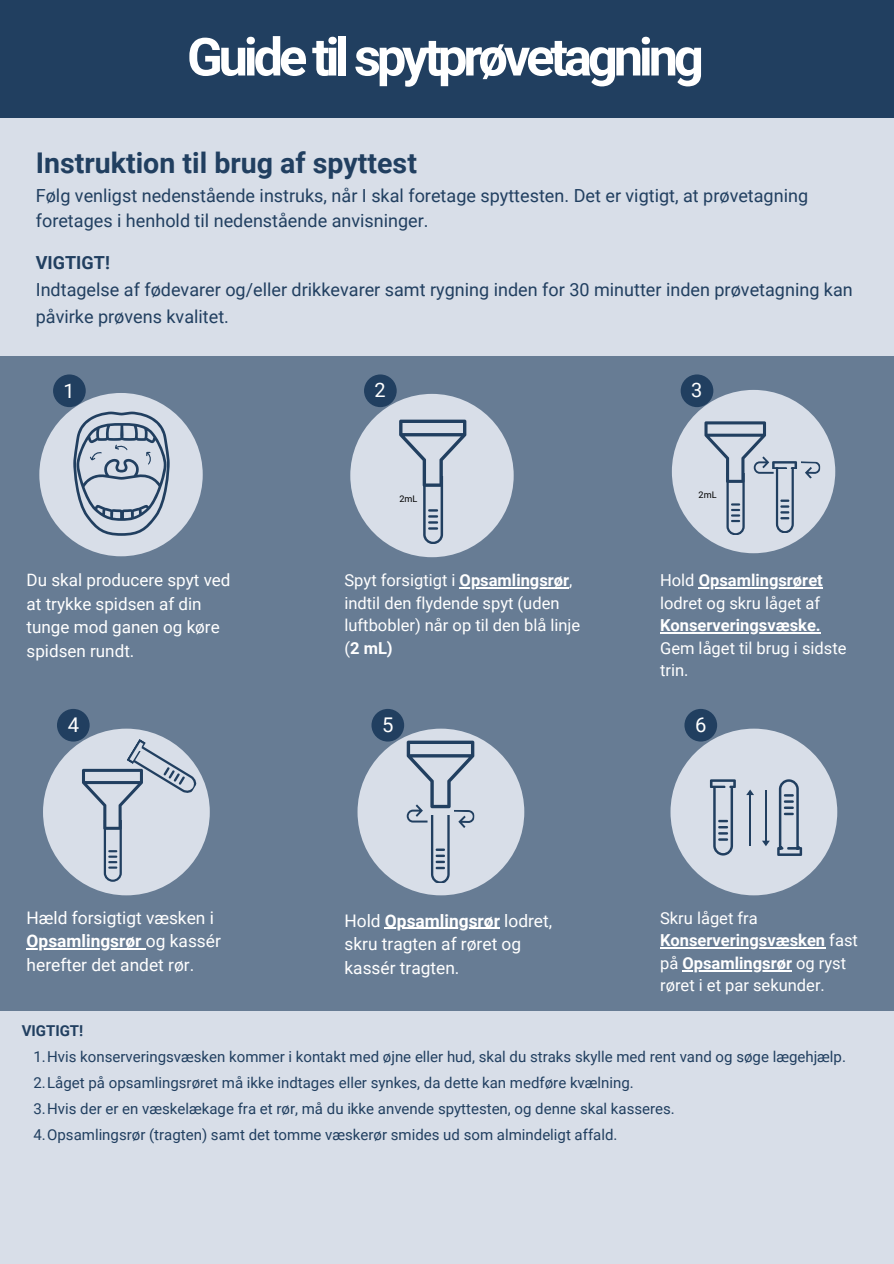
<style>
.page{position:relative;width:894px;height:1264px;background:#fff}
.page>*{position:absolute;margin:0;border:0;box-sizing:border-box;transform-origin:0 0}
.t1{font:700 52.5px "Roboto";letter-spacing:-.08em;color:#fff}
.t2{font:700 28.5px "Roboto";color:#213f60}
.t3{font:20.25px "Roboto";color:#fff}
.t4{font:19.95px "Roboto";color:#fff}
.t5{font:18px/25px "Roboto";color:#213f60}
.t6{font:700 18px "Roboto";color:#213f60}
.t7{font:17.25px/23.7px "Roboto";color:#fff}
.t8{font:17.1px/23.7px "Roboto";color:#fff}
.t9{font:16.5px/22.5px "Roboto";color:#fff}
.t10{font:700 16.5px "Roboto";color:#fff}
.t11{font:15px/26px "Roboto";color:#213f60}
.t12{font:700 15px "Roboto";color:#213f60}
.t13{font:9.15px "Roboto";color:#000}
.s1{font-weight:700}
</style>
<div class="page">
<div style="left:0;top:0;width:893px;height:1263px;background:#d8dee8"></div>
<div style="left:0;top:356px;width:893px;height:654px;background:#677c94"></div>
<div style="left:357px;top:728px;width:167px;height:167px;background:#d8dee8;border-radius:50%"></div>
<div style="left:670px;top:728px;width:167px;height:167px;background:#d8dee8;border-radius:50%"></div>
<div style="left:39px;top:393px;width:164px;height:163px;background:#d8dee8;border-radius:50%"></div>
<svg style="left:73px;top:411px;width:97px;height:125px"></svg>
<div style="left:671px;top:390px;width:164px;height:163px;background:#d8dee8;border-radius:50%"></div>
<div style="left:350px;top:394px;width:163px;height:163px;background:#d8dee8;border-radius:50%"></div>
<svg style="left:399px;top:419px;width:67px;height:124px"></svg>
<svg style="left:704px;top:421px;width:116px;height:113px"></svg>
<div style="left:43px;top:728px;width:167px;height:167px;background:#d8dee8;border-radius:50%"></div>
<svg style="left:82px;top:738px;width:115px;height:143px"></svg>
<svg style="left:406px;top:740px;width:68px;height:142px"></svg>
<svg style="left:709px;top:779px;width:26px;height:76px"></svg>
<div style="left:53px;top:374px;width:33px;height:33px;background:#213f60;border-radius:50%"></div>
<div style="left:364px;top:374px;width:32px;height:33px;background:#213f60;border-radius:50%"></div>
<div style="left:680px;top:374px;width:33px;height:33px;background:#213f60;border-radius:50%"></div>
<div style="left:371px;top:709px;width:33px;height:32px;background:#213f60;border-radius:50%"></div>
<div style="left:57px;top:709px;width:33px;height:32px;background:#213f60;border-radius:50%"></div>
<div style="left:684px;top:709px;width:33px;height:32px;background:#213f60;border-radius:50%"></div>
<hr style="left:765px;top:790px;width:1px;height:51px;background:#213f60">
<svg style="left:762px;top:840px;width:7px;height:6px"></svg>
<hr style="left:749px;top:794px;width:1px;height:51px;background:#213f60">
<svg style="left:746px;top:789px;width:7px;height:6px"></svg>
<svg style="left:777px;top:779px;width:24px;height:77px"></svg>
<hr style="left:27px;top:948px;width:119px;height:1px;background:#fff">
<hr style="left:459px;top:587px;width:110px;height:1px;background:#fff">
<hr style="left:385px;top:927px;width:115px;height:1px;background:#fff">
<hr style="left:698px;top:587px;width:124px;height:1px;background:#fff">
<hr style="left:660px;top:632px;width:160px;height:1px;background:#fff">
<hr style="left:660px;top:947px;width:165px;height:1px;background:#fff">
<hr style="left:682px;top:970px;width:109px;height:1px;background:#fff">
<div style="left:0;top:0;width:893px;height:118px;background:#213f60"></div>
<h1 class="t1" style="left:187px;top:20px;width:518px">Guide til spytprøvetagning</h1>
<h2 class="t2" style="left:36px;top:143px;width:382px">Instruktion til brug af spyttest</h2>
<p class="t5" style="left:36px;top:182px;width:773px">Følg venligst nedenstående instruks, når I skal foretage spyttesten. Det er vigtigt, at prøvetagning foretages i henhold til nedenstående anvisninger.</p>
<p class="t6" style="left:36px;top:250px;width:76px">VIGTIGT!</p>
<p class="t5" style="left:36px;top:275px;width:818px;line-height:27px">Indtagelse af fødevarer og/eller drikkevarer samt rygning inden for 30 minutter inden prøvetagning kan påvirke prøvens kvalitet.</p>
<h3 class="t4" style="left:64px;top:376px;width:13px">1</h3>
<h3 class="t4" style="left:374px;top:376px;width:13px">2</h3>
<h3 class="t4" style="left:691px;top:376px;width:13px">3</h3>
<p class="t8" style="left:27px;top:567px;width:205px">Du skal producere spyt ved at trykke spidsen af din tunge mod ganen og køre spidsen rundt.</p>
<p class="t13" style="left:399px;top:492px;width:19px">2mL</p>
<p class="t9" style="left:344px;top:568px;width:237px">Spyt forsigtigt i <span class="s1">Opsamlingsrør</span>, indtil den flydende spyt (uden luftbobler) når op til den blå linje (<span class="s1">2 mL)</span></p>
<p class="t13" style="left:698px;top:488px;width:19px">2mL</p>
<p class="t9" style="left:660px;top:568px;width:164px">Hold <span class="s1">Opsamlingsrøret </span>lodret og skru låget af</p>
<p class="t10" style="left:660px;top:613px;width:162px">Konserveringsvæske.</p>
<p class="t9" style="left:660px;top:636px;width:188px">Gem låget til brug i sidste trin.</p>
<h3 class="t3" style="left:68px;top:710px;width:13px">4</h3>
<h3 class="t3" style="left:382px;top:710px;width:13px">5</h3>
<h3 class="t3" style="left:695px;top:710px;width:13px">6</h3>
<p class="t7" style="left:27px;top:905px;width:196px">Hæld forsigtigt væsken i<br><span class="s1">Opsamlingsrør</span> og kassér herefter det andet rør.</p>
<p class="t12" style="left:22px;top:1020px;width:63px">VIGTIGT!</p>
<p class="t7" style="left:344px;top:908px;width:209px">Hold <span class="s1">Opsamlingsrør</span> lodret, skru tragten af røret og kassér tragten.</p>
<p class="t9" style="left:660px;top:906px;width:199px">Skru låget fra<br><span class="s1">Konserveringsvæsken</span> fast på <span class="s1">Opsamlingsrør</span> og ryst røret i et par sekunder.</p>
<p class="t11" style="left:33px;top:1042px;width:813px">1.Hvis konserveringsvæsken kommer i kontakt med øjne eller hud, skal du straks skylle med rent vand og søge lægehjælp.<br>2.Låget på opsamlingsrøret må ikke indtages eller synkes, da dette kan medføre kvælning.<br>3.Hvis der er en væskelækage fra et rør, må du ikke anvende spyttesten, og denne skal kasseres.<br>4.Opsamlingsrør (tragten) samt det tomme væskerør smides ud som almindeligt affald.</p>
</div>
